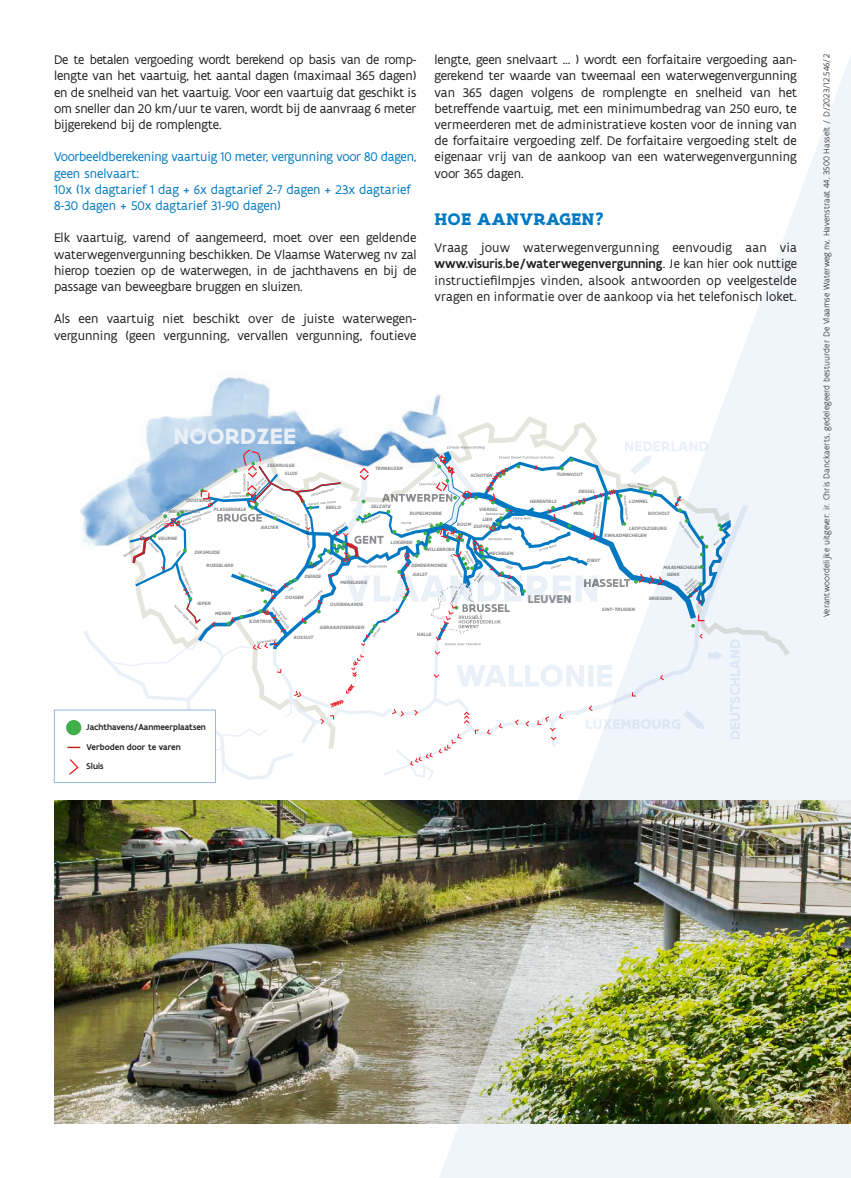
<style>
.page{position:relative;width:851px;height:1178px;background:#fff}
.page>*{position:absolute;margin:0;border:0;box-sizing:border-box;transform-origin:0 0}
.t1{font:700 23.85px "Flanders Art Sans";letter-spacing:.005em;color:#eaf0f8}
.t2{font:700 18px "Flanders Art Serif";letter-spacing:.01em;color:#0079c2}
.t3{font:13.5px/16.2px "Flanders Art Sans";color:#231f20;text-align:justify}
.t4{font:13.5px/16.2px "Flanders Art Sans";color:#0079c2}
.t5{font:700 12.15px "Flanders Art Sans";letter-spacing:.005em;color:#8a8c8f}
.t6{font:300 9px "Flanders Art Sans";letter-spacing:.01em;color:#231f20}
.t7{font:500 9px/19px "Flanders Art Sans";color:#231f20}
.t8{font:italic 700 5.1px/7.8px "Flanders Art Sans";color:#8a8c8f}
.s1{font-weight:500}
</style>
<div class="page">
<img style="left:54px;top:801px;width:380px;height:323px">
<img style="left:434px;top:58px;width:416px;height:1120px">
<img style="left:55px;top:338px;width:760px;height:444px">
<img style="left:441px;top:416px;width:159px;height:29px">
<img style="left:751px;top:601px;width:38px;height:55px">
<img style="left:625px;top:441px;width:83px;height:4px">
<div style="left:54px;top:710px;width:162px;height:73px;background:#fff;border:1px solid #94b8e1"></div>
<svg style="left:66px;top:720px;width:15px;height:15px"></svg>
<svg style="left:68px;top:445px;width:683px;height:337px"></svg>
<p class="t3" style="left:434px;top:52px;width:364px">lengte, geen snelvaart … ) wordt een forfaitaire vergoeding aan&shy;gerekend ter waarde van tweemaal een waterwegenvergunning van 365 dagen volgens de romplengte en snelheid van het betreffende vaartuig, met een minimumbedrag van 250 euro, te vermeerderen met de administratieve kosten voor de inning van de forfaitaire vergoeding zelf. De forfaitaire vergoeding stelt de eigenaar vrij van de aankoop van een waterwegenvergunning voor 365 dagen.</p>
<p class="t6" style="left:821px;top:617px;width:564px;rotate:-90deg">Verantwoordelijke uitgever: ir. Chris Danckaerts, gedelegeerd bestuurder De Vlaamse Waterweg nv, Havenstraat 44, 3500 Hasselt / D/2023/12.546/2</p>
<p class="t3" style="left:54px;top:52px;width:364px">De te betalen vergoeding wordt berekend op basis van de romp&shy;lengte van het vaartuig, het aantal dagen (maximaal 365 dagen) en de snelheid van het vaartuig. Voor een vaartuig dat geschikt is om sneller dan 20 km/uur te varen, wordt bij de aanvraag 6 meter bijgerekend bij de romplengte.</p>
<p class="t4" style="left:54px;top:149px;width:364px">Voorbeeldberekening vaartuig 10 meter, vergunning voor 80 dagen, geen snelvaart:<br>10x (1x dagtarief 1 dag + 6x dagtarief 2-7 dagen + 23x dagtarief 8-30 dagen + 50x dagtarief 31-90 dagen)</p>
<p class="t3" style="left:54px;top:230px;width:364px">Elk vaartuig, varend of aangemeerd, moet over een geldende waterwegenvergunning beschikken. De Vlaamse Waterweg nv zal hierop toezien op de waterwegen, in de jachthavens en bij de passage van beweegbare bruggen en sluizen.</p>
<p class="t3" style="left:54px;top:311px;width:364px">Als een vaartuig niet beschikt over de juiste waterwegen&shy;vergunning (geen vergunning, vervallen vergunning, foutieve</p>
<h2 class="t2" style="left:434px;top:208px;width:171px">HOE AANVRAGEN?</h2>
<p class="t3" style="left:434px;top:240px;width:364px">Vraag jouw waterwegenvergunning eenvoudig aan via <span class="s1">www.visuris.be/waterwegenvergunning</span>. Je kan hier ook nuttige instructiefilmpjes vinden, alsook antwoorden op veelgestelde vragen en informatie over de aankoop via het telefonisch loket.</p>
<h1 class="t1" style="left:173px;top:421px;width:124px">NOORDZEE</h1>
<p class="t8" style="left:284px;top:462px;width:15px;text-indent:-18px">ZEEBRUGGE<br>SLUIS</p>
<p class="t8" style="left:375px;top:464px;width:30px">TERNEUZEN</p>
<p class="t8" style="left:371px;top:502px;width:22px">ZELZATE</p>
<p class="t8" style="left:390px;top:538px;width:24px">LOKEREN</p>
<p class="t8" style="left:412px;top:570px;width:18px">AALST</p>
<p class="t8" style="left:556px;top:470px;width:29px">TURNHOUT</p>
<p class="t8" style="left:470px;top:471px;width:24px">SCHOTEN</p>
<p class="t8" style="left:578px;top:487px;width:19px">DESSEL</p>
<p class="t8" style="left:573px;top:510px;width:13px">MOL</p>
<p class="t8" style="left:168px;top:495px;width:46px;line-height:11.1px;text-indent:18px">OOSTENDE<br>NIEUWPOORT</p>
<p class="t8" style="left:158px;top:535px;width:22px">VEURNE</p>
<p class="t8" style="left:194px;top:548px;width:28px">DIKSMUIDE</p>
<p class="t8" style="left:206px;top:561px;width:30px">ROESELARE</p>
<p class="t8" style="left:530px;top:497px;width:29px">HERENTALS</p>
<p class="t8" style="left:629px;top:497px;width:22px">LOMMEL</p>
<p class="t8" style="left:647px;top:509px;width:24px">BOCHOLT</p>
<p class="t8" style="left:325px;top:504px;width:18px">EEKLO</p>
<p class="t8" style="left:479px;top:504px;width:21px;line-height:10.4px;text-align:center">VIERSEL<br>LIER</p>
<p class="t8" style="left:473px;top:522px;width:20px">DUFFEL</p>
<p class="t8" style="left:213px;top:506px;width:35px">PLASSENDALE</p>
<p class="t8" style="left:409px;top:510px;width:35px">RUPELMONDE</p>
<p class="t8" style="left:457px;top:520px;width:17px">BOOM</p>
<p class="t8" style="left:260px;top:524px;width:21px">AALTER</p>
<p class="t8" style="left:604px;top:525px;width:65px;line-height:6.8px;text-indent:25px">LEOPOLDSBURG<br>KWAADMECHELEN</p>
<p class="t8" style="left:425px;top:545px;width:32px">WILLEBROEK</p>
<p class="t8" style="left:488px;top:550px;width:27px">MECHELEN</p>
<p class="t8" style="left:587px;top:556px;width:16px">DIEST</p>
<p class="t8" style="left:411px;top:562px;width:39px">DENDERMONDE</p>
<p class="t8" style="left:663px;top:563px;width:40px">MAASMECHELEN</p>
<p class="t8" style="left:666px;top:571px;width:15px">GENK</p>
<p class="t8" style="left:304px;top:572px;width:19px">DEINZE</p>
<p class="t8" style="left:340px;top:578px;width:29px">MERELBEKE</p>
<p class="t5" style="left:528px;top:591px;width:45px">LEUVEN</p>
<p class="t8" style="left:285px;top:593px;width:21px">OOIGEM</p>
<p class="t8" style="left:648px;top:594px;width:26px">BRIEGDEN</p>
<p class="t8" style="left:197px;top:600px;width:16px">IEPER</p>
<p class="t8" style="left:330px;top:601px;width:36px">OUDENAARDE</p>
<p class="t8" style="left:601px;top:606px;width:35px">SINT-TRUIDEN</p>
<p class="t8" style="left:215px;top:609px;width:19px">MENEN</p>
<p class="t7" style="left:87px;top:717px;width:121px">Jachthavens/Aanmeerplaatsen</p>
<p class="t7" style="left:87px;top:738px;width:96px">Verboden door te varen<br>Sluis</p>
<p class="t8" style="left:249px;top:618px;width:25px">KORTRIJK</p>
<p class="t8" style="left:319px;top:623px;width:47px">GERAARDSBERGEN</p>
<p class="t8" style="left:293px;top:633px;width:22px">BOSSUIT</p>
<p class="t8" style="left:416px;top:630px;width:17px">HALLE</p>
</div>
